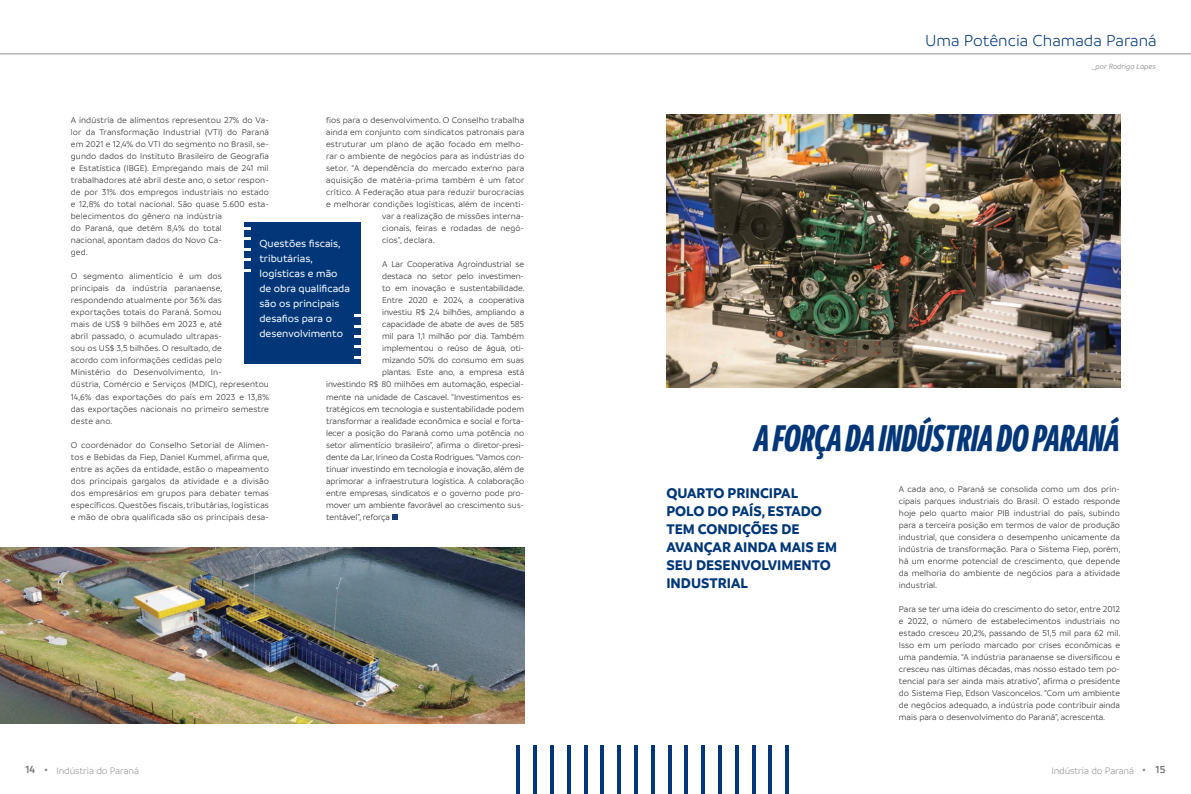
<style>
.page{position:relative;width:1191px;height:794px;background:#fff}
.page>*{position:absolute;margin:0;border:0;box-sizing:border-box;transform-origin:0 0}
.t1{font:40px "Branding SF Cmp Black It";color:#013778}
.t2{font:300 17px "Branding SF";color:#013778}
.t3{font:700 15px/18px "Branding SF";color:#013778}
.t4{font:500 11px/15px "Branding SF";color:#fff}
.t5{font:300 10px "Branding SF";letter-spacing:-.01em;color:#918e8e}
.t6{font:300 9px/12px "Branding SF";letter-spacing:.01em;color:#231f20;text-align:justify}
.t7{font:300 9px "Branding SF";letter-spacing:-.01em;color:#231f20}
.t8{font:300 9px "Branding SF";letter-spacing:-.015em;color:#231f20}
.t9{font:italic 300 8px "Branding SF";color:#777}
.s1{font-weight:600;font-size:11px;color:#777}
</style>
<div class="page">
<hr style="left:0;top:53px;width:1191px;height:1px;background:#918e8e">
<img style="left:666px;top:115px;width:454px;height:272px">
<img style="left:0;top:547px;width:524px;height:176px">
<hr style="left:516px;top:746px;width:4px;height:48px;background:#013778">
<hr style="left:584px;top:746px;width:3px;height:48px;background:#013778">
<hr style="left:651px;top:746px;width:3px;height:48px;background:#013778">
<hr style="left:718px;top:746px;width:3px;height:48px;background:#013778">
<hr style="left:550px;top:746px;width:4px;height:48px;background:#013778">
<hr style="left:617px;top:746px;width:4px;height:48px;background:#013778">
<hr style="left:684px;top:746px;width:4px;height:48px;background:#013778">
<svg style="left:752px;top:746px;width:3px;height:48px"></svg>
<hr style="left:533px;top:746px;width:4px;height:48px;background:#013778">
<hr style="left:600px;top:746px;width:4px;height:48px;background:#013778">
<hr style="left:668px;top:746px;width:3px;height:48px;background:#013778">
<hr style="left:785px;top:746px;width:4px;height:48px;background:#013778">
<hr style="left:735px;top:746px;width:3px;height:48px;background:#013778">
<hr style="left:567px;top:746px;width:3px;height:48px;background:#013778">
<hr style="left:634px;top:746px;width:4px;height:48px;background:#013778">
<hr style="left:701px;top:746px;width:4px;height:48px;background:#013778">
<hr style="left:768px;top:746px;width:4px;height:48px;background:#013778">
<div style="left:244px;top:222px;width:117px;height:141px;background:#013778"></div>
<svg style="left:245px;top:269px;width:6px;height:2px"></svg>
<svg style="left:245px;top:248px;width:6px;height:2px"></svg>
<svg style="left:245px;top:227px;width:6px;height:2px"></svg>
<svg style="left:245px;top:259px;width:6px;height:2px"></svg>
<svg style="left:245px;top:238px;width:6px;height:2px"></svg>
<svg style="left:355px;top:356px;width:6px;height:2px"></svg>
<svg style="left:355px;top:335px;width:6px;height:2px"></svg>
<svg style="left:355px;top:314px;width:6px;height:3px"></svg>
<svg style="left:355px;top:346px;width:6px;height:2px"></svg>
<svg style="left:355px;top:325px;width:6px;height:2px"></svg>
<svg style="left:392px;top:514px;width:6px;height:6px"></svg>
<p class="t6" style="left:71px;top:115px;width:200px;text-align:left">A indústria de alimentos representou 27% do Va&shy;lor da Transformação Industrial (VTI) do Paraná em 2021 e 12,4% do VTI do segmento no Brasil, se&shy;gundo dados do Instituto Brasileiro de Geografia e Estatística (IBGE). Empregando mais de 241 mil trabalhadores até abril deste ano, o setor respon&shy;de por 31% dos empregos industriais no estado e 12,8% do total nacional. São quase 5.600 esta&shy;belecimentos do gênero na indústria<br>do Paraná, que detém 8,4% do total<br>nacional, apontam dados do Novo Ca-<br>ged.</p>
<p class="t6" style="left:71px;top:271px;width:200px;text-align:left">O segmento alimentício é um dos<br>principais da indústria paranaense, respondendo atualmente por 36% das exportações totais do Paraná. Somou<br>mais de US$ 9 bilhões em 2023 e, até<br>abril passado, o acumulado ultrapas-<br>sou os US$ 3,5 bilhões. O resultado, de<br>acordo com informações cedidas pelo<br>Ministério do Desenvolvimento, In-<br>dústria, Comércio e Serviços (MDIC), representou 14,6% das exportações do país em 2023 e 13,8% das exportações nacionais no primeiro semestre deste ano.</p>
<p class="t6" style="left:71px;top:439px;width:200px">O coordenador do Conselho Setorial de Alimen&shy;tos e Bebidas da Fiep, Daniel Kummel, afirma que, entre as ações da entidade, estão o mapeamento dos principais gargalos da atividade e a divisão dos empresários em grupos para debater temas específicos. Questões fiscais, tributárias, logísticas e mão de obra qualificada são os principais desa-</p>
<p class="t6" style="left:326px;top:115px;width:200px">fios para o desenvolvimento. O Conselho trabalha</p>
<p class="t6" style="left:326px;top:127px;width:200px">ainda em conjunto com sindicatos patronais para</p>
<p class="t6" style="left:326px;top:139px;width:200px">estruturar um plano de ação focado em melho-</p>
<p class="t6" style="left:326px;top:151px;width:200px">rar o ambiente de negócios para as indústrias do</p>
<p class="t6" style="left:326px;top:163px;width:199px">setor. “A dependência do mercado externo para</p>
<p class="t6" style="left:326px;top:175px;width:200px">aquisição de matéria-prima também é um fator</p>
<p class="t6" style="left:326px;top:187px;width:200px">crítico. A Federação atua para reduzir burocracias</p>
<p class="t6" style="left:326px;top:199px;width:200px">e melhorar condições logísticas, além de incenti-</p>
<p class="t6" style="left:382px;top:211px;width:144px">var a realização de missões interna-</p>
<p class="t6" style="left:382px;top:223px;width:144px">cionais, feiras e rodadas de negó-</p>
<p class="t6" style="left:382px;top:235px;width:54px">cios”, declara.</p>
<p class="t7" style="left:382px;top:260px;width:143px">A Lar Cooperativa Agroindustrial se</p>
<p class="t7" style="left:382px;top:272px;width:144px">destaca no setor pelo investimen-</p>
<p class="t7" style="left:382px;top:284px;width:144px">to em inovação e sustentabilidade.</p>
<p class="t7" style="left:382px;top:296px;width:143px">Entre 2020 e 2024, a cooperativa</p>
<p class="t7" style="left:382px;top:308px;width:144px">investiu R$ 2,4 bilhões, ampliando a</p>
<p class="t7" style="left:382px;top:320px;width:144px">capacidade de abate de aves de 585</p>
<p class="t7" style="left:382px;top:332px;width:144px">mil para 1,1 milhão por dia. Também</p>
<p class="t7" style="left:382px;top:344px;width:144px">implementou o reúso de água, oti-</p>
<p class="t7" style="left:382px;top:356px;width:144px">mizando 50% do consumo em suas</p>
<p class="t7" style="left:382px;top:368px;width:143px">plantas. Este ano, a empresa está</p>
<p class="t7" style="left:326px;top:380px;width:200px">investindo R$ 80 milhões em automação, especial-</p>
<p class="t7" style="left:326px;top:392px;width:200px">mente na unidade de Cascavel. “Investimentos es-</p>
<p class="t7" style="left:326px;top:404px;width:200px">tratégicos em tecnologia e sustentabilidade podem</p>
<p class="t7" style="left:326px;top:416px;width:200px">transformar a realidade econômica e social e forta-</p>
<p class="t7" style="left:326px;top:428px;width:199px">lecer a posição do Paraná como uma potência no</p>
<p class="t7" style="left:326px;top:440px;width:200px">setor alimentício brasileiro”, afirma o diretor-presi-</p>
<p class="t7" style="left:326px;top:452px;width:200px">dente da Lar, Irineo da Costa Rodrigues. “Vamos con-</p>
<p class="t7" style="left:326px;top:464px;width:199px">tinuar investindo em tecnologia e inovação, além de</p>
<p class="t7" style="left:326px;top:476px;width:200px">aprimorar a infraestrutura logística. A colaboração</p>
<p class="t7" style="left:326px;top:488px;width:200px">entre empresas, sindicatos e o governo pode pro-</p>
<p class="t7" style="left:326px;top:500px;width:200px">mover um ambiente favorável ao crescimento sus-</p>
<p class="t8" style="left:326px;top:512px;width:65px">tentável”, reforça</p>
<p class="t4" style="left:259px;top:236px;width:92px">Questões fiscais, tributárias, logísticas e mão de obra qualificada são os principais desafios para o desenvolvimento</p>
<p class="t2" style="left:925px;top:32px;width:233px">Uma Potência Chamada Paraná</p>
<p class="t9" style="left:1092px;top:62px;width:65px">_por Rodrigo Lopes</p>
<p class="t1" style="left:754px;top:415px;width:367px">A FORÇA DA INDÚSTRIA DO PARANÁ</p>
<p class="t3" style="left:666px;top:484px;width:172px">QUARTO PRINCIPAL<br>POLO DO PAÍS, ESTADO<br>TEM CONDIÇÕES DE<br>AVANÇAR AINDA MAIS EM<br>SEU DESENVOLVIMENTO<br>INDUSTRIAL</p>
<p class="t6" style="left:899px;top:483px;width:223px">A cada ano, o Paraná se consolida como um dos prin&shy;cipais parques industriais do Brasil. O estado responde hoje pelo quarto maior PIB industrial do país, subindo para a terceira posição em termos de valor de produção industrial, que considera o desempenho unicamente da indústria de transformação. Para o Sistema Fiep, porém, há um enorme potencial de crescimento, que depende da melhoria do ambiente de negócios para a atividade industrial.</p>
<p class="t6" style="left:899px;top:603px;width:223px">Para se ter uma ideia do crescimento do setor, entre 2012 e 2022, o número de estabelecimentos industriais no estado cresceu 20,2%, passando de 51,5 mil para 62 mil.<br>Isso em um período marcado por crises econômicas e uma pandemia. “A indústria paranaense se diversificou e cresceu nas últimas décadas, mas nosso estado tem po&shy;tencial para ser ainda mais atrativo”, afirma o presidente do Sistema Fiep, Edson Vasconcelos. “Com um ambiente de negócios adequado, a indústria pode contribuir ainda mais para o desenvolvimento do Paraná”, acrescenta.</p>
<p class="t5" style="left:26px;top:766px;width:115px"><span class="s1">14</span> <sup>.</sup> Indústria do Paraná</p>
<p class="t5" style="left:1051px;top:766px;width:116px">Indústria do Paraná <sup>.</sup> <span class="s1">15</span></p>
</div>
